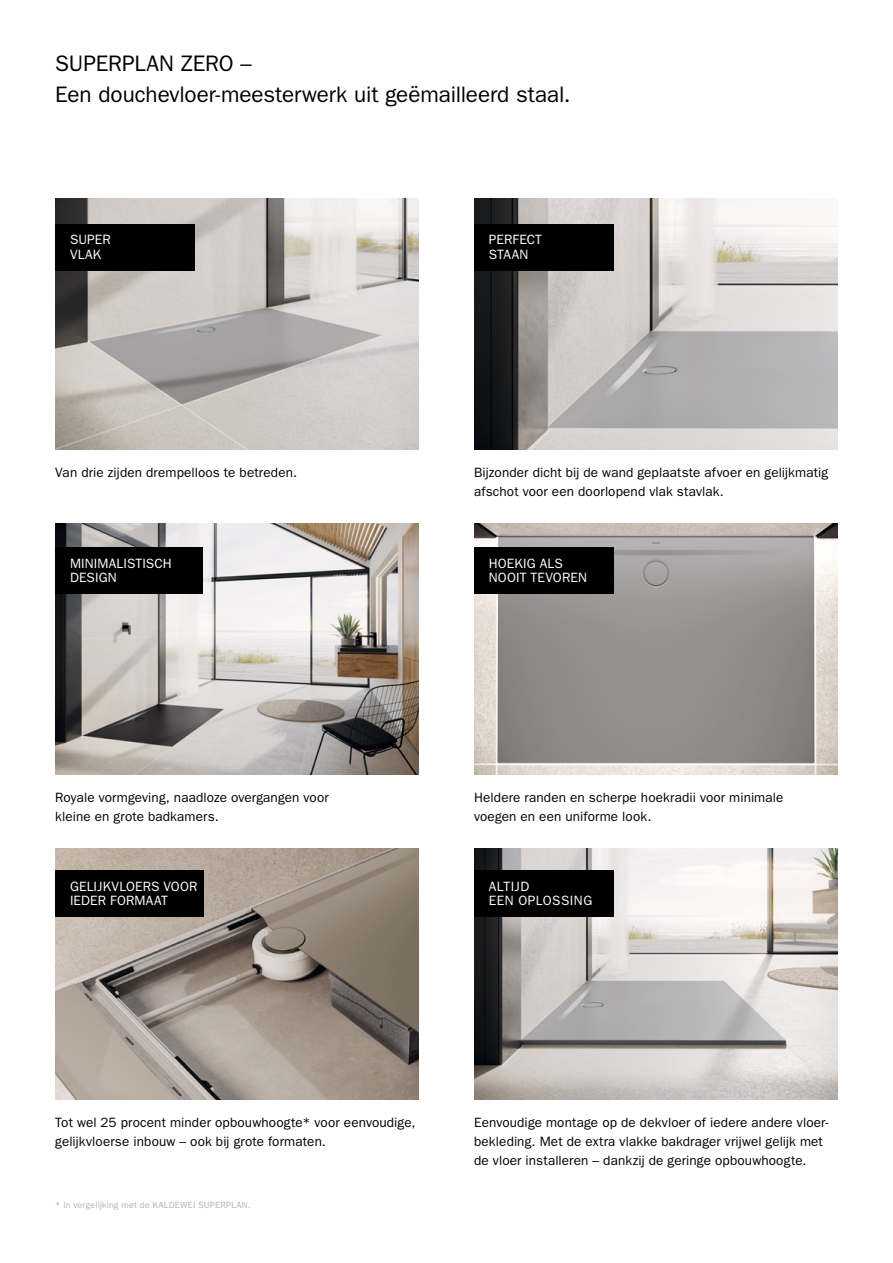
<style>
.page{position:relative;width:893px;height:1263px;background:#fff}
.page>*{position:absolute;margin:0;border:0;box-sizing:border-box;transform-origin:0 0}
.t1{font:22.5px/31.5px "ITC Franklin Gothic Std";letter-spacing:-.005em;color:#000}
.t2{font:13.5px/18.9px "ITC Franklin Gothic Std";letter-spacing:.01em;color:#000}
.t3{font:13.5px/14.9px "ITC Franklin Gothic Std";letter-spacing:.01em;color:#fff}
.t4{font:13.5px/14.9px "ITC Franklin Gothic Std";letter-spacing:.035em;color:#fff}
.t5{font:9px "ITC Franklin Gothic Std";letter-spacing:.02em;color:#b3b2b2}
</style>
<div class="page">
<img style="left:55px;top:524px;width:364px;height:250px">
<img style="left:55px;top:198px;width:364px;height:251px">
<img style="left:55px;top:849px;width:364px;height:251px">
<img style="left:474px;top:198px;width:364px;height:251px">
<img style="left:474px;top:524px;width:364px;height:250px">
<img style="left:474px;top:849px;width:364px;height:251px">
<div style="left:55px;top:224px;width:140px;height:47px;background:#000"></div>
<div style="left:474px;top:224px;width:140px;height:47px;background:#000"></div>
<div style="left:474px;top:547px;width:140px;height:47px;background:#000"></div>
<div style="left:55px;top:547px;width:148px;height:47px;background:#000"></div>
<div style="left:474px;top:870px;width:140px;height:47px;background:#000"></div>
<div style="left:55px;top:870px;width:149px;height:47px;background:#000"></div>
<h1 class="t1" style="left:55px;top:47px;width:517px">SUPERPLAN ZERO –<br>Een douchevloer-meesterwerk uit geëmailleerd staal.</h1>
<p class="t3" style="left:70px;top:232px;width:42px">SUPER<br>VLAK</p>
<p class="t3" style="left:489px;top:232px;width:55px">PERFECT<br>STAAN</p>
<p class="t2" style="left:55px;top:463px;width:243px">Van drie zijden drempelloos te betreden.</p>
<p class="t2" style="left:474px;top:463px;width:356px">Bijzonder dicht bij de wand geplaatste afvoer en gelijkmatig afschot voor een doorlopend vlak stavlak.</p>
<p class="t3" style="left:70px;top:556px;width:103px">MINIMALISTISCH<br>DESIGN</p>
<p class="t3" style="left:489px;top:556px;width:100px">HOEKIG ALS<br>NOOIT TEVOREN</p>
<p class="t2" style="left:55px;top:788px;width:275px">Royale vormgeving, naadloze overgangen voor kleine en grote badkamers.</p>
<p class="t2" style="left:474px;top:788px;width:311px">Heldere randen en scherpe hoekradii voor minimale voegen en een uniforme look.</p>
<p class="t3" style="left:70px;top:879px;width:129px">GELIJKVLOERS VOOR<br>IEDER FORMAAT</p>
<p class="t4" style="left:489px;top:879px;width:105px">ALTIJD<br>EEN OPLOSSING</p>
<p class="t2" style="left:55px;top:1113px;width:362px">Tot wel 25 procent minder opbouwhoogte* voor eenvoudige, gelijkvloerse inbouw – ook bij grote formaten.</p>
<p class="t5" style="left:55px;top:1199px;width:197px">* In vergelijking met de KALDEWEI SUPERPLAN.</p>
<p class="t2" style="left:474px;top:1113px;width:356px">Eenvoudige montage op de dekvloer of iedere andere vloer&shy;bekleding. Met de extra vlakke bakdrager vrijwel gelijk met de vloer installeren – dankzij de geringe opbouwhoogte.</p>
</div>
